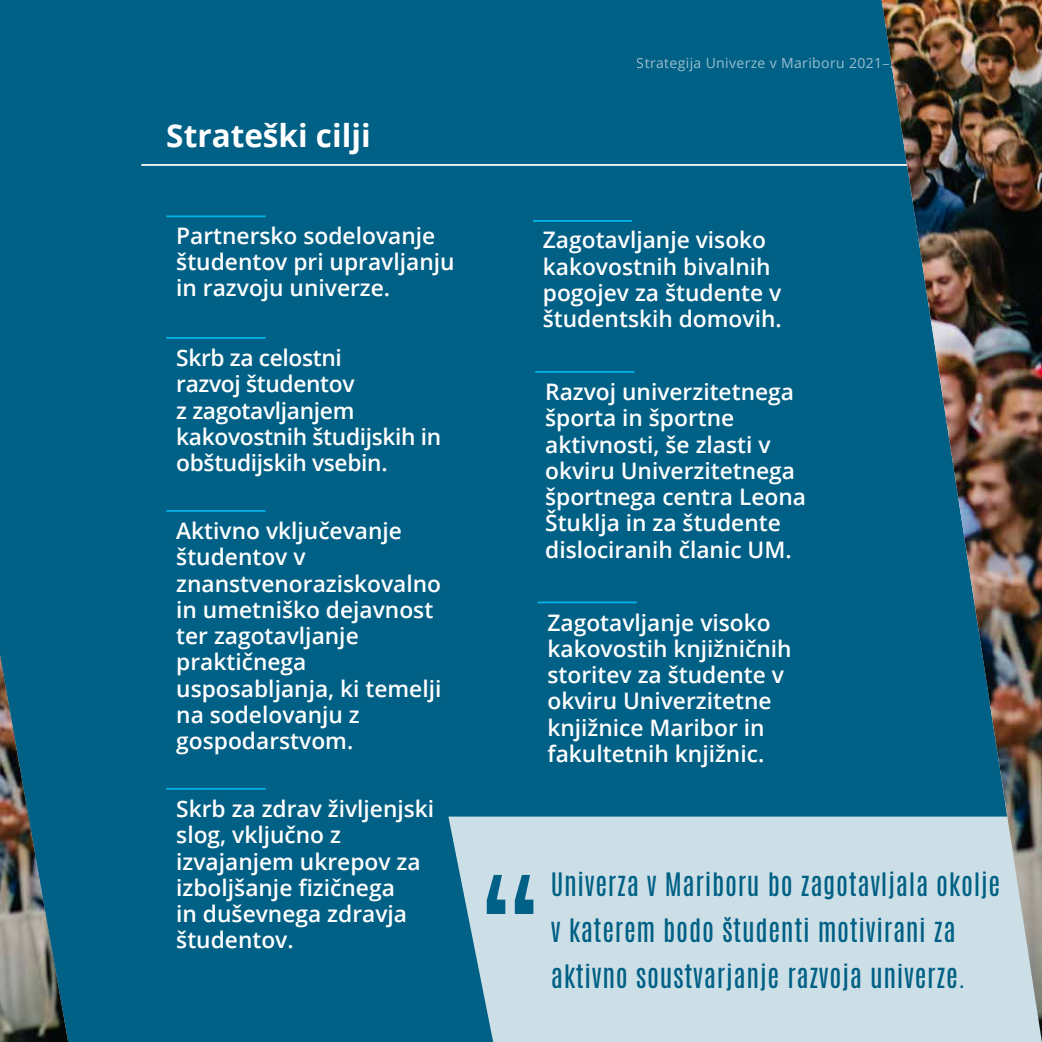
<style>
.page{position:relative;width:1042px;height:1042px;background:#fff}
.page>*{position:absolute;margin:0;border:0;box-sizing:border-box;transform-origin:0 0}
.t1{font:126px "Antonio";color:#006085}
.t2{font:700 31.5px "Open Sans";color:#fff}
.t3{font:26.95px/46.2px "Antonio";letter-spacing:.025em;color:#006085}
.t4{font:600 22.75px/26.2px "Open Sans";color:#fff}
.t5{font:14px "Open Sans";letter-spacing:.025em;color:#fff}
.s1{font-family:"Myriad Pro"}
</style>
<div class="page">
<div style="left:0;top:0;width:881px;height:1042px;background:#006085"></div>
<hr style="left:166px;top:215px;width:100px;height:2px;background:#00b6ed">
<hr style="left:166px;top:788px;width:100px;height:1px;background:#00b6ed">
<hr style="left:166px;top:337px;width:100px;height:2px;background:#00b6ed">
<hr style="left:533px;top:220px;width:99px;height:2px;background:#00b6ed">
<hr style="left:166px;top:510px;width:100px;height:2px;background:#00b6ed">
<hr style="left:535px;top:371px;width:99px;height:2px;background:#00b6ed">
<hr style="left:537px;top:601px;width:100px;height:2px;background:#00b6ed">
<div style="left:448px;top:816px;width:433px;height:226px;background:#ccdfe6"></div>
<hr style="left:141px;top:164px;width:782px;height:2px;background:#fff">
<img style="left:881px;top:0;width:161px;height:1042px">
<h2 class="t2" style="left:166px;top:113px;width:206px">Strateški cilji</h2>
<p class="t4" style="left:176px;top:222px;width:280px">Partnersko sodelovanje študentov pri upravljanju in razvoju univerze.</p>
<p class="t4" style="left:176px;top:344px;width:267px">Skrb za celostni<br>razvoj študentov<br>z zagotavljanjem kakovostnih študijskih in obštudijskih vsebin.</p>
<p class="t4" style="left:176px;top:517px;width:267px">Aktivno vključevanje študentov v znanstvenoraziskovalno in umetniško dejavnost ter zagotavljanje praktičnega usposabljanja, ki temelji na sodelovanju z gospodarstvom.</p>
<p class="t4" style="left:176px;top:795px;width:259px">Skrb za zdrav življenjski slog, vključno z izvajanjem ukrepov za izboljšanje fizičnega<br>in duševnega zdravja študentov.</p>
<p class="t5" style="left:637px;top:54px;width:288px">Strategija Univerze v Mariboru 2021<span class="s1">–</span>2030</p>
<p class="t4" style="left:543px;top:226px;width:240px">Zagotavljanje visoko kakovostnih bivalnih pogojev za študente v študentskih domovih.</p>
<p class="t4" style="left:545px;top:378px;width:262px">Razvoj univerzitetnega športa in športne aktivnosti, še zlasti v okviru Univerzitetnega športnega centra Leona<br>Štuklja in za študente dislociranih članic UM.</p>
<p class="t4" style="left:547px;top:609px;width:246px">Zagotavljanje visoko kakovostih knjižničnih storitev za študente v okviru Univerzitetne knjižnice Maribor in fakultetnih knjižnic.</p>
<h1 class="t1" style="left:477px;top:838px;width:65px">“</h1>
<p class="t3" style="left:551px;top:861px;width:451px">Univerza v Mariboru bo zagotavljala okolje v katerem bodo študenti motivirani za</p>
<p class="t3" style="left:551px;top:954px;width:416px">aktivno soustvarjanje razvoja univerze.</p>
</div>
